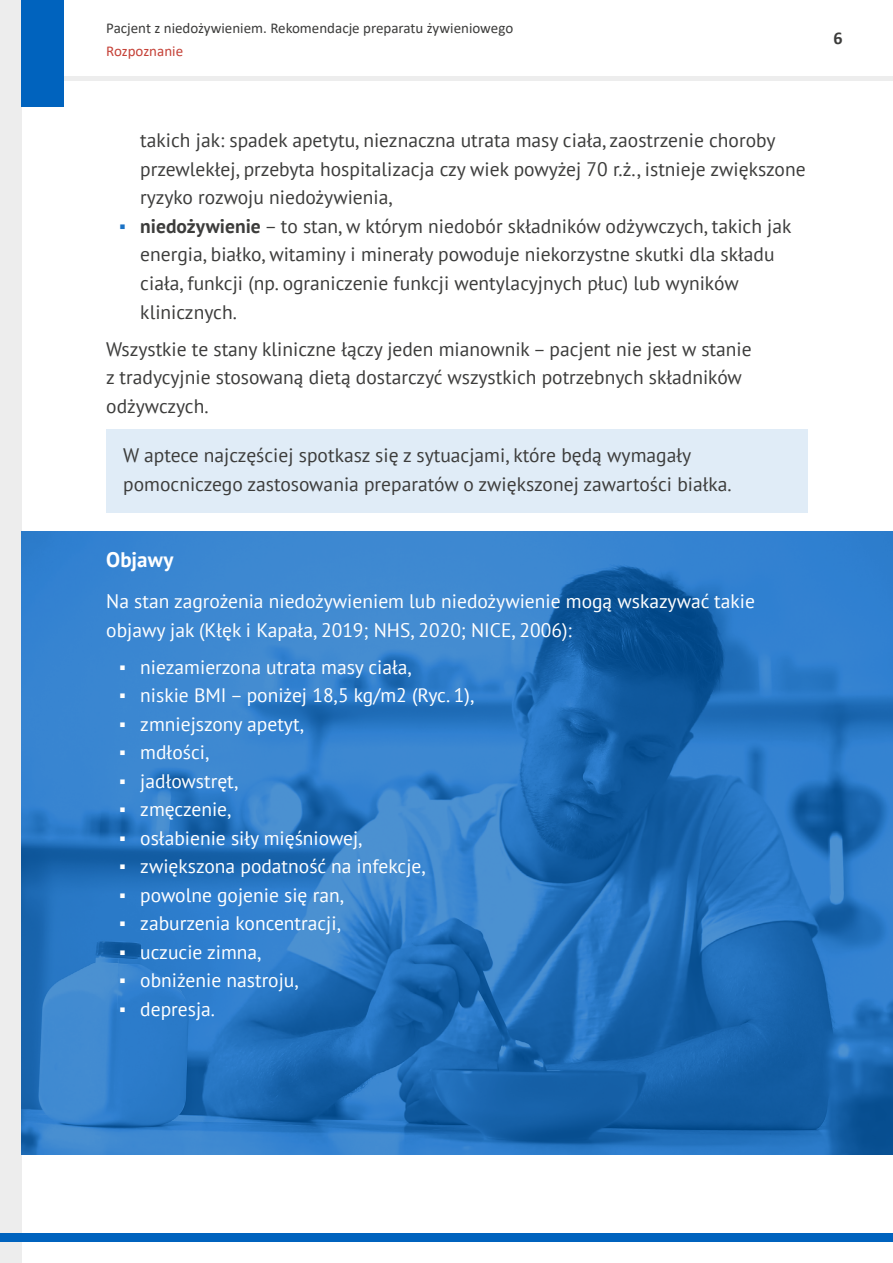
<style>
.page{position:relative;width:893px;height:1263px;background:#fff}
.page>*{position:absolute;margin:0;border:0;box-sizing:border-box;transform-origin:0 0}
.t1{font:700 21px "PT Sans";color:#fff}
.t2{font:19.5px/28.5px "PT Sans";color:#3c3c3b}
.t3{font:19.5px/28.5px "PT Sans";color:#fff}
.t4{font:700 18px "Calibri";color:#3c3c3b}
.t5{font:15px "Calibri";color:#3c3c3b}
.t6{font:15px "Calibri";color:#c54238}
.s1{font-family:"Calibri";color:#1a72c5}
.s2{font-weight:700}
.s3{font-family:"Calibri"}
</style>
<div class="page">
<hr style="left:0;top:77px;width:893px;height:4px;background:#ededed">
<div style="left:0;top:1px;width:21px;height:1262px;background:#ededed"></div>
<div style="left:21px;top:0;width:43px;height:106px;background:#0063be"></div>
<div style="left:0;top:1233px;width:893px;height:9px;background:#0063be"></div>
<img style="left:21px;top:531px;width:872px;height:624px">
<div style="left:106px;top:430px;width:702px;height:83px;background:#e0ecf7"></div>
<p class="t5" style="left:106px;top:17px;width:408px">Pacjent z niedożywieniem. Rekomendacje preparatu żywieniowego</p>
<p class="t6" style="left:106px;top:41px;width:78px">Rozpoznanie</p>
<p class="t4" style="left:833px;top:26px;width:11px">6</p>
<p class="t2" style="left:140px;top:126px;width:667px">takich jak: spadek apetytu, nieznaczna utrata masy ciała, zaostrzenie choroby przewlekłej, przebyta hospitalizacja czy wiek powyżej 70 r.ż., istnieje zwiększone ryzyko rozwoju niedożywienia,</p>
<p class="t2" style="left:140px;top:211px;width:653px;text-indent:-21px"><span class="s1">▪</span> <span class="s2">niedożywienie</span> – to stan, w którym niedobór składników odżywczych, takich jak energia, białko, witaminy i minerały powoduje niekorzystne skutki dla składu ciała, funkcji (np. ograniczenie funkcji wentylacyjnych płuc) lub wyników klinicznych.</p>
<p class="t2" style="left:106px;top:334px;width:647px">Wszystkie te stany kliniczne łączy jeden mianownik – pacjent nie jest w stanie z tradycyjnie stosowaną dietą dostarczyć wszystkich potrzebnych składników odżywczych.</p>
<p class="t2" style="left:123px;top:441px;width:610px">W aptece najczęściej spotkasz się z sytuacjami, które będą wymagały pomocniczego zastosowania preparatów o zwiększonej zawartości białka.</p>
<p class="t1" style="left:106px;top:546px;width:69px">Objawy</p>
<p class="t3" style="left:106px;top:587px;width:650px">Na stan zagrożenia niedożywieniem lub niedożywienie mogą wskazywać takie objawy jak (Kłęk i Kapała, 2019; NHS, 2020; NICE, 2006):</p>
<p class="t3" style="left:119px;top:652px;width:294px"><span class="s3">▪</span> niezamierzona utrata masy ciała,</p>
<p class="t3" style="left:119px;top:681px;width:357px"><span class="s3">▪</span> niskie BMI – poniżej 18,5 kg/m2 (Ryc. 1),</p>
<p class="t3" style="left:119px;top:709px;width:187px"><span class="s3">▪</span> zmniejszony apetyt,</p>
<p class="t3" style="left:119px;top:738px;width:92px"><span class="s3">▪</span> mdłości,</p>
<p class="t3" style="left:119px;top:766px;width:121px"><span class="s3">▪</span> jadłowstręt,</p>
<p class="t3" style="left:119px;top:795px;width:114px"><span class="s3">▪</span> zmęczenie,</p>
<p class="t3" style="left:119px;top:823px;width:245px"><span class="s3">▪</span> osłabienie siły mięśniowej,</p>
<p class="t3" style="left:119px;top:852px;width:308px"><span class="s3">▪</span> zwiększona podatność na infekcje,</p>
<p class="t3" style="left:119px;top:880px;width:227px"><span class="s3">▪</span> powolne gojenie się ran,</p>
<p class="t3" style="left:119px;top:909px;width:224px"><span class="s3">▪</span> zaburzenia koncentracji,</p>
<p class="t3" style="left:119px;top:937px;width:144px"><span class="s3">▪</span> uczucie zimna,</p>
<p class="t3" style="left:119px;top:966px;width:181px"><span class="s3">▪</span> obniżenie nastroju,</p>
<p class="t3" style="left:119px;top:994px;width:97px"><span class="s3">▪</span> depresja.</p>
</div>
